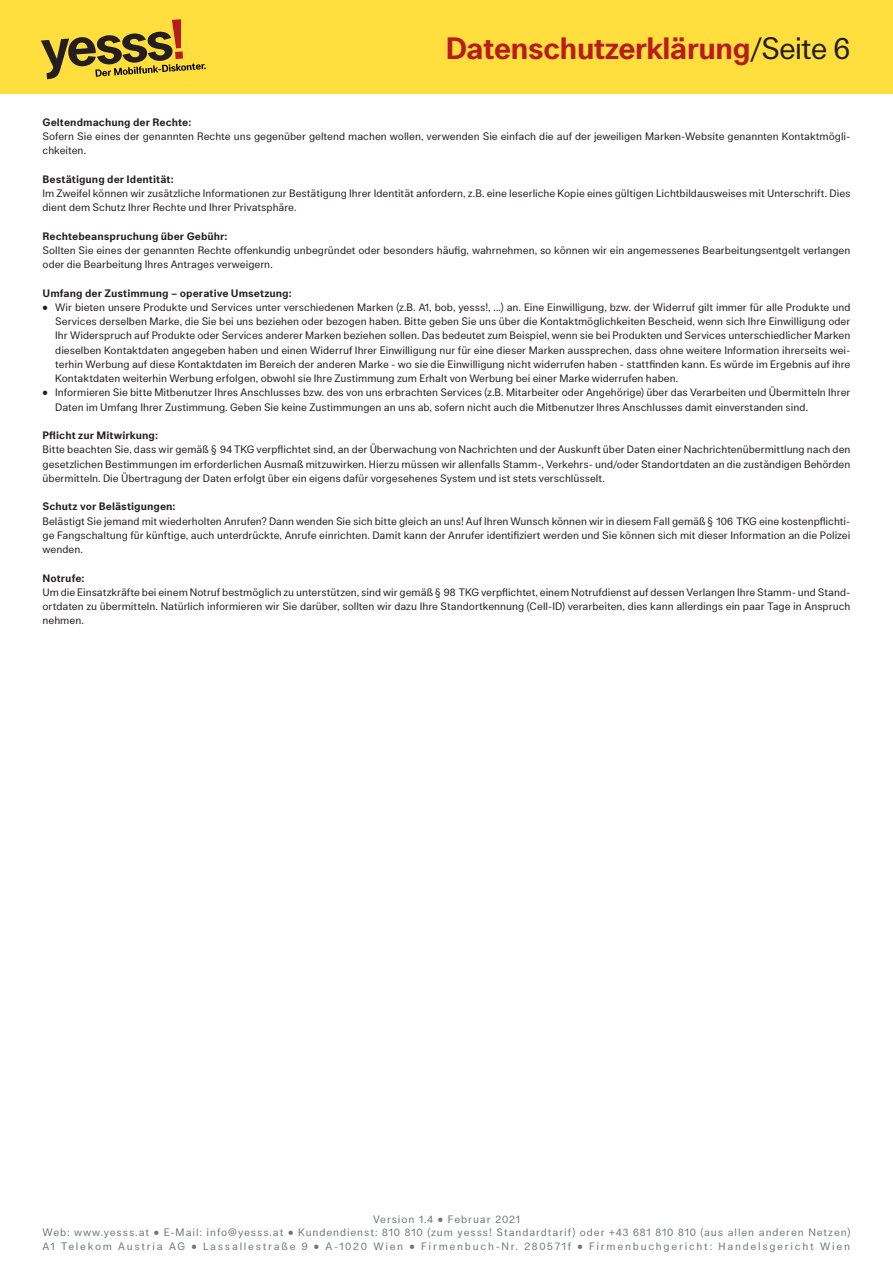
<style>
.page{position:relative;width:893px;height:1263px;background:#fff}
.page>*{position:absolute;margin:0;border:0;box-sizing:border-box;transform-origin:0 0}
.t1{font:700 30px "Lars";letter-spacing:-.035em;color:#b61c20}
.Copy_Regular{font:10.5px/14.2px "Lars";color:#231f20}
.Copy_Punkte{font:10.5px/14.2px "Lars";color:#231f20;text-align:justify}
.Copy_Regular-2{font:700 10.5px "Lars";letter-spacing:.005em;color:#231f20}
.Body_Text{font:10.5px "Lars";letter-spacing:.085em;color:#727576}
.Body_Text-2{font:10.5px "Lars";letter-spacing:.165em;color:#727576}
.s1{font-weight:400;color:#231f20}
</style>
<div class="page">
<div style="left:0;top:0;width:893px;height:94px;background:#ffde3d"></div>
<svg style="left:41px;top:19px;width:165px;height:60px"></svg>
<p class="t1" style="left:445px;top:30px;width:406px">Datenschutzerklärung<span class="s1">/Seite 6</span></p>
<p class="Copy_Regular-2" style="left:43px;top:115px;width:150px">Geltendmachung der Rechte:</p>
<p class="Copy_Regular" style="left:43px;top:129px;width:809px">Sofern Sie eines der genannten Rechte uns gegenüber geltend machen wollen, verwenden Sie einfach die auf der jeweiligen Marken-Website genannten Kontaktmögli&shy;chkeiten.</p>
<p class="Copy_Regular-2" style="left:43px;top:172px;width:133px">Bestätigung der Identität:</p>
<p class="Copy_Regular" style="left:43px;top:186px;width:809px">Im Zweifel können wir zusätzliche Informationen zur Bestätigung Ihrer Identität anfordern, z.B. eine leserliche Kopie eines gültigen Lichtbildausweises mit Unterschrift. Dies dient dem Schutz Ihrer Rechte und Ihrer Privatsphäre.</p>
<p class="Copy_Regular-2" style="left:43px;top:229px;width:187px">Rechtebeanspruchung über Gebühr:</p>
<p class="Copy_Regular" style="left:43px;top:243px;width:809px">Sollten Sie eines der genannten Rechte offenkundig unbegründet oder besonders häufig, wahrnehmen, so können wir ein angemessenes Bearbeitungsentgelt verlangen oder die Bearbeitung Ihres Antrages verweigern.</p>
<p class="Copy_Regular-2" style="left:43px;top:286px;width:251px">Umfang der Zustimmung – operative Umsetzung:</p>
<p class="Copy_Punkte" style="left:55px;top:300px;width:797px;text-indent:-13px">• Wir bieten unsere Produkte und Services unter verschiedenen Marken (z.B. A1, bob, yesss!, ...) an. Eine Einwilligung, bzw. der Widerruf gilt immer für alle Produkte und Services derselben Marke, die Sie bei uns beziehen oder bezogen haben. Bitte geben Sie uns über die Kontaktmöglichkeiten Bescheid, wenn sich Ihre Einwilligung oder Ihr Widerspruch auf Produkte oder Services anderer Marken beziehen sollen. Das bedeutet zum Beispiel, wenn sie bei Produkten und Services unterschiedlicher Marken dieselben Kontaktdaten angegeben haben und einen Widerruf Ihrer Einwilligung nur für eine dieser Marken aussprechen, dass ohne weitere Information ihrerseits wei&shy;terhin Werbung auf diese Kontaktdaten im Bereich der anderen Marke - wo sie die Einwilligung nicht widerrufen haben - stattfinden kann. Es würde im Ergebnis auf ihre Kontaktdaten weiterhin Werbung erfolgen, obwohl sie Ihre Zustimmung zum Erhalt von Werbung bei einer Marke widerrufen haben.</p>
<p class="Copy_Punkte" style="left:55px;top:386px;width:797px;text-indent:-13px">• Informieren Sie bitte Mitbenutzer Ihres Anschlusses bzw. des von uns erbrachten Services (z.B. Mitarbeiter oder Angehörige) über das Verarbeiten und Übermitteln Ihrer<br>Daten im Umfang Ihrer Zustimmung. Geben Sie keine Zustimmungen an uns ab, sofern nicht auch die Mitbenutzer Ihres Anschlusses damit einverstanden sind.</p>
<p class="Copy_Regular-2" style="left:43px;top:429px;width:117px">Pflicht zur Mitwirkung:</p>
<p class="Copy_Regular" style="left:43px;top:443px;width:809px;text-align:justify">Bitte beachten Sie, dass wir gemäß § 94 TKG verpflichtet sind, an der Überwachung von Nachrichten und der Auskunft über Daten einer Nachrichtenübermittlung nach den gesetzlichen Bestimmungen im erforderlichen Ausmaß mitzuwirken. Hierzu müssen wir allenfalls Stamm-, Verkehrs- und/oder Standortdaten an die zuständigen Behörden übermitteln. Die Übertragung der Daten erfolgt über ein eigens dafür vorgesehenes System und ist stets verschlüsselt.</p>
<p class="Copy_Regular-2" style="left:43px;top:500px;width:135px">Schutz vor Belästigungen:</p>
<p class="Copy_Regular" style="left:43px;top:514px;width:809px;text-align:justify">Belästigt Sie jemand mit wiederholten Anrufen? Dann wenden Sie sich bitte gleich an uns! Auf Ihren Wunsch können wir in diesem Fall gemäß § 106 TKG eine kostenpflichti&shy;ge Fangschaltung für künftige, auch unterdrückte, Anrufe einrichten. Damit kann der Anrufer identifiziert werden und Sie können sich mit dieser Information an die Polizei wenden.</p>
<p class="Copy_Regular-2" style="left:43px;top:571px;width:43px">Notrufe:</p>
<p class="Copy_Regular" style="left:43px;top:585px;width:809px;text-align:justify">Um die Einsatzkräfte bei einem Notruf bestmöglich zu unterstützen, sind wir gemäß § 98 TKG verpflichtet, einem Notrufdienst auf dessen Verlangen Ihre Stamm- und Stand&shy;ortdaten zu übermitteln. Natürlich informieren wir Sie darüber, sollten wir dazu Ihre Standortkennung (Cell-ID) verarbeiten, dies kann allerdings ein paar Tage in Anspruch nehmen.</p>
<p class="Body_Text" style="left:373px;top:1213px;width:148px">Version 1.4 • Februar 2021</p>
<p class="Body_Text" style="left:43px;top:1226px;width:809px">Web: www.yesss.at • E-Mail: info@yesss.at • Kundendienst: 810 810 (zum yesss! Standardtarif) oder +43 681 810 810 (aus allen anderen Netzen)</p>
<p class="Body_Text-2" style="left:43px;top:1240px;width:809px">A1 Telekom Austria AG • Lassallestraße 9 • A-1020 Wien • Firmenbuch-Nr. 280571f • Firmenbuchgericht: Handelsgericht Wien</p>
</div>
